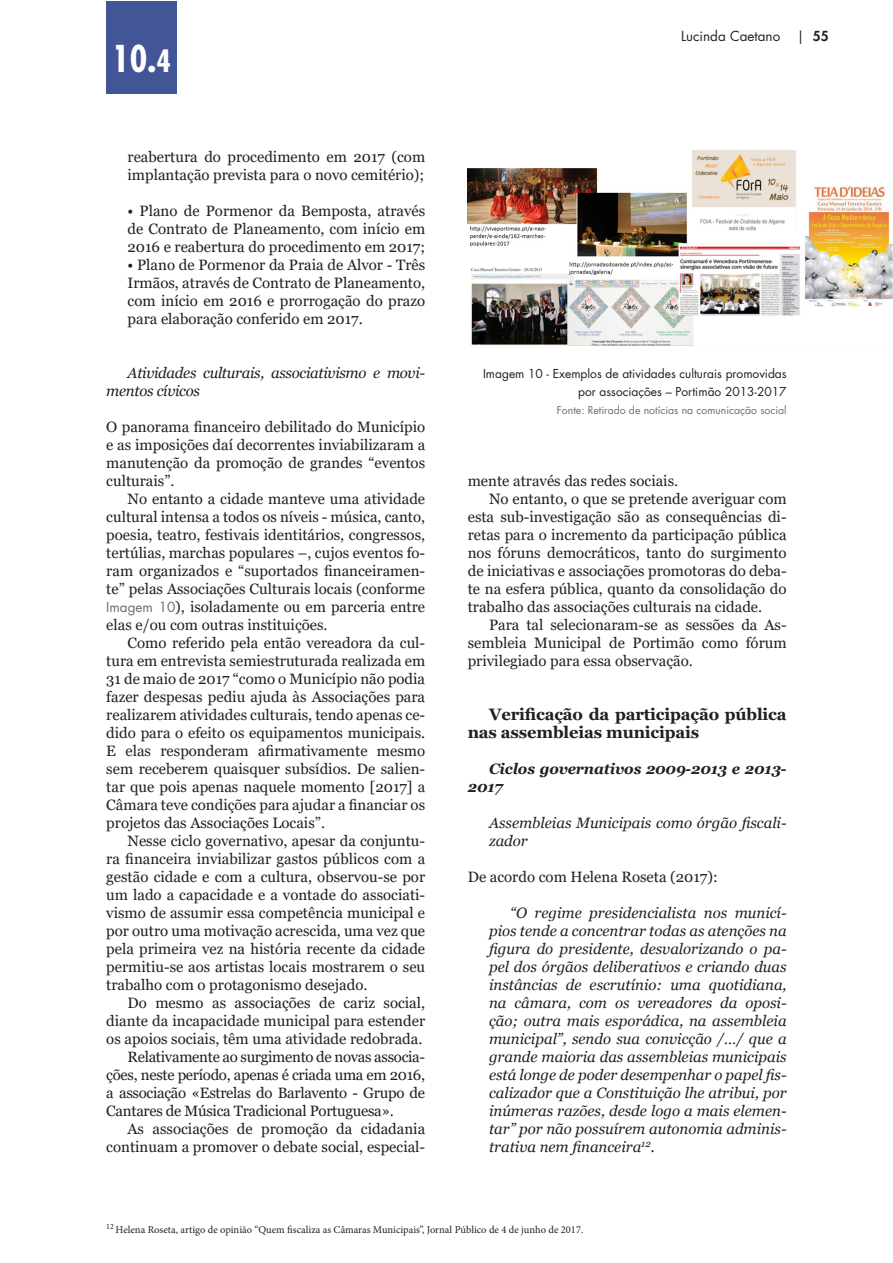
<style>
.page{position:relative;width:893px;height:1263px;background:#fff}
.page>*{position:absolute;margin:0;border:0;box-sizing:border-box;transform-origin:0 0}
.t1{font:700 condensed 36px "Futura Std";color:#fff}
.t2{font:700 16.5px/18px "Georgia";letter-spacing:-.01em;color:#231f20}
.t3{font:15px/18px "Georgia";color:#231f20;text-align:justify}
.t4{font:italic 15px/18px "Georgia";color:#231f20}
.t5{font:15px "Georgia";letter-spacing:-.02em;color:#231f20}
.t6{font:italic 15px/18px "Georgia";letter-spacing:-.02em;color:#231f20}
.t7{font:italic 700 15px/18px "Georgia";letter-spacing:-.01em;color:#231f20}
.t8{font:13.5px "Futura Std";color:#231f20}
.t9{font:12px/18px "Futura Std";color:#231f20;text-align:right}
.t10{font:10.5px "Minion Pro";color:#231f20}
.t11{font:10.5px "Futura Std";color:#6b6d6e}
.s1{font-size:30px}
.s2{font-family:"Futura Std";font-size:13.5px;color:#6b6d6e}
.s3{font-weight:800}
</style>
<div class="page">
<div style="left:106px;top:1px;width:71px;height:93px;background:#425597"></div>
<img style="left:468px;top:150px;width:425px;height:195px">
<h1 class="t1" style="left:112px;top:37px;width:60px">10.<span class="s1">4</span></h1>
<p class="t3" style="left:128px;top:148px;width:299px">reabertura do procedimento em 2017 (com implantação prevista para o novo cemitério);</p>
<p class="t3" style="left:128px;top:202px;width:299px">• Plano de Pormenor da Bemposta, através de Contrato de Planeamento, com início em 2016 e reabertura do procedimento em 2017;</p>
<p class="t3" style="left:128px;top:256px;width:299px">• Plano de Pormenor da Praia de Alvor - Três Irmãos, através de Contrato de Planeamento, com início em 2016 e prorrogação do prazo para elaboração conferido em 2017.</p>
<p class="t6" style="left:106px;top:364px;width:320px;text-indent:21px">Atividades culturais, associativismo e movi&shy;mentos cívicos</p>
<p class="t3" style="left:106px;top:418px;width:320px">O panorama financeiro debilitado do Município e as imposições daí decorrentes inviabilizaram a manutenção da promoção de grandes “eventos culturais”.</p>
<p class="t3" style="left:106px;top:490px;width:320px;text-indent:21px">No entanto a cidade manteve uma atividade cultural intensa a todos os níveis - música, canto, poesia, teatro, festivais identitários, congressos, tertúlias, marchas populares –, cujos eventos fo&shy;ram organizados e “suportados financeiramen&shy;te” pelas Associações Culturais locais (conforme <span class="s2">Imagem 10</span>), isoladamente ou em parceria entre elas e/ou com outras instituições.</p>
<p class="t3" style="left:106px;top:634px;width:320px;text-indent:21px">Como referido pela então vereadora da cul&shy;tura em entrevista semiestruturada realizada em 31 de maio de 2017 “como o Município não podia fazer despesas pediu ajuda às Associações para realizarem atividades culturais, tendo apenas ce&shy;dido para o efeito os equipamentos municipais.<br>E elas responderam afirmativamente mesmo sem receberem quaisquer subsídios. De salien&shy;tar que pois apenas naquele momento [2017] a Câmara teve condições para ajudar a financiar os projetos das Associações Locais”.</p>
<p class="t3" style="left:106px;top:832px;width:320px;text-indent:21px">Nesse ciclo governativo, apesar da conjuntu&shy;ra financeira inviabilizar gastos públicos com a gestão cidade e com a cultura, observou-se por um lado a capacidade e a vontade do associati&shy;vismo de assumir essa competência municipal e por outro uma motivação acrescida, uma vez que pela primeira vez na história recente da cidade permitiu-se aos artistas locais mostrarem o seu trabalho com o protagonismo desejado.</p>
<p class="t3" style="left:128px;top:994px;width:299px">Do mesmo as associações de cariz social,</p>
<p class="t3" style="left:106px;top:1012px;width:320px">diante da incapacidade municipal para estender</p>
<p class="t3" style="left:106px;top:1030px;width:318px">os apoios sociais, têm uma atividade redobrada.</p>
<p class="t5" style="left:128px;top:1048px;width:299px">Relativamente ao surgimento de novas associa-</p>
<p class="t5" style="left:106px;top:1066px;width:320px">ções, neste período, apenas é criada uma em 2016,</p>
<p class="t5" style="left:106px;top:1084px;width:320px">a associação «Estrelas do Barlavento - Grupo de</p>
<p class="t5" style="left:106px;top:1102px;width:289px">Cantares de Música Tradicional Portuguesa».</p>
<p class="t3" style="left:128px;top:1120px;width:299px">As associações de promoção da cidadania</p>
<p class="t3" style="left:106px;top:1138px;width:320px">continuam a promover o debate social, especial-</p>
<p class="t8" style="left:681px;top:28px;width:149px">Lucinda Caetano | <span class="s3">55</span></p>
<p class="t9" style="left:483px;top:365px;width:305px">Imagem 10 - Exemplos de atividades culturais promovidas por associações – Portimão 2013-2017</p>
<p class="t11" style="left:557px;top:403px;width:231px">Fonte: Retirado de notícias na comunicação social</p>
<p class="t3" style="left:468px;top:472px;width:212px">mente através das redes sociais.</p>
<p class="t3" style="left:489px;top:490px;width:299px">No entanto, o que se pretende averiguar com</p>
<p class="t3" style="left:468px;top:508px;width:320px">esta sub-investigação são as consequências di-</p>
<p class="t3" style="left:468px;top:526px;width:320px">retas para o incremento da participação pública</p>
<p class="t3" style="left:468px;top:544px;width:320px">nos fóruns democráticos, tanto do surgimento</p>
<p class="t3" style="left:468px;top:562px;width:320px">de iniciativas e associações promotoras do deba-</p>
<p class="t3" style="left:468px;top:580px;width:320px">te na esfera pública, quanto da consolidação do</p>
<p class="t3" style="left:468px;top:598px;width:296px">trabalho das associações culturais na cidade.</p>
<p class="t3" style="left:489px;top:616px;width:299px">Para tal selecionaram-se as sessões da As-</p>
<p class="t3" style="left:468px;top:634px;width:320px">sembleia Municipal de Portimão como fórum</p>
<p class="t3" style="left:468px;top:652px;width:227px">privilegiado para essa observação.</p>
<p class="t2" style="left:468px;top:705px;width:320px;text-indent:21px">Verificação da participação pública nas assembleias municipais</p>
<p class="t7" style="left:468px;top:760px;width:320px;text-indent:21px">Ciclos governativos 2009-2013 e 2013-<br>2017</p>
<p class="t4" style="left:489px;top:814px;width:299px">Assembleias Municipais como órgão fiscali&shy;zador</p>
<p class="t3" style="left:468px;top:868px;width:251px">De acordo com Helena Roseta (2017):</p>
<p class="t4" style="left:489px;top:904px;width:299px;text-align:justify;text-indent:21px">“O regime presidencialista nos municí&shy;pios tende a concentrar todas as atenções na figura do presidente, desvalorizando o pa&shy;pel dos órgãos deliberativos e criando duas instâncias de escrutínio: uma quotidiana, na câmara, com os vereadores da oposi&shy;ção; outra mais esporádica, na assembleia municipal”, sendo sua convicção /…/ que a grande maioria das assembleias municipais está longe de poder desempenhar o papel fis&shy;calizador que a Constituição lhe atribui, por inúmeras razões, desde logo a mais elemen&shy;tar” por não possuírem autonomia adminis&shy;trativa nem financeira<sup>12</sup>.</p>
<p class="t10" style="left:106px;top:1223px;width:479px"><sup>12</sup> Helena Roseta, artigo de opinião “Quem fiscaliza as Câmaras Municipais”, Jornal Público de 4 de junho de 2017.</p>
</div>
